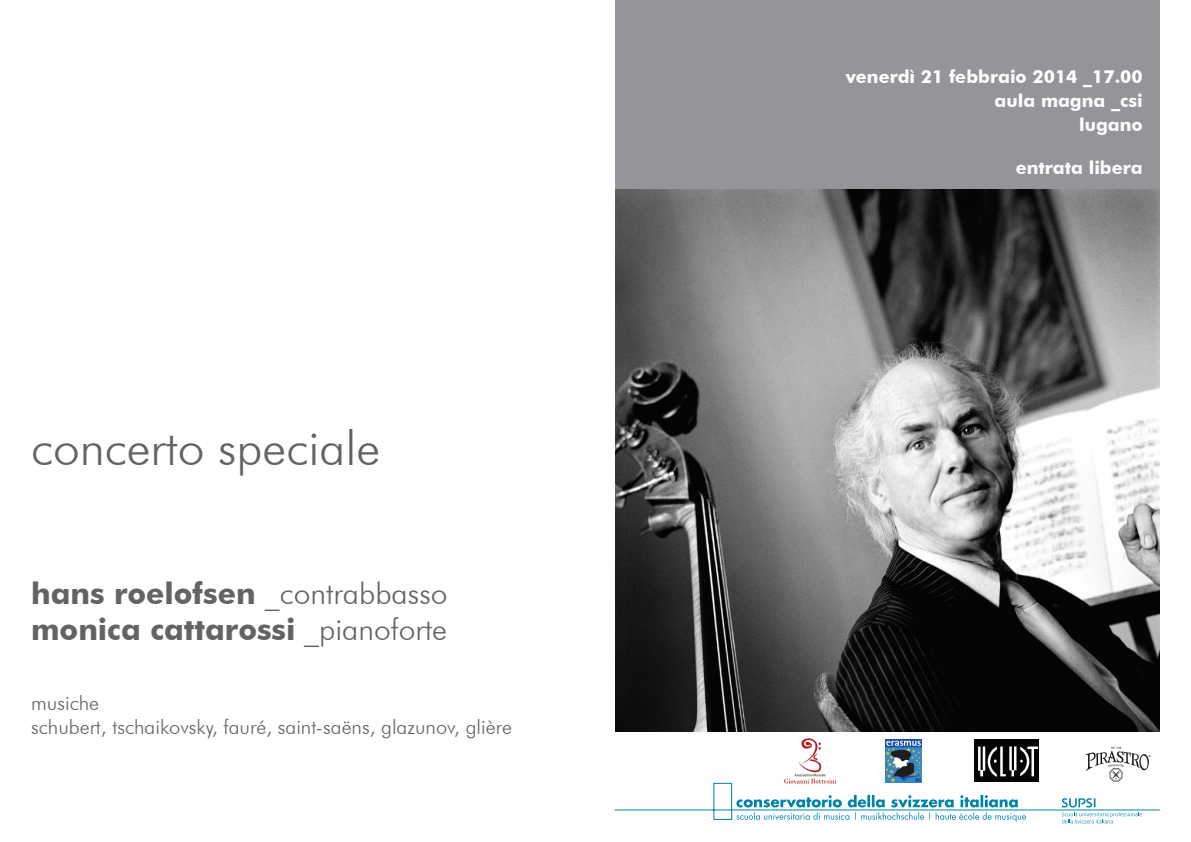
<style>
.page{position:relative;width:1191px;height:842px;background:#fff}
.page>*{position:absolute;margin:0;border:0;box-sizing:border-box;transform-origin:0 0}
.t1{font:300 48px "Futura BT";color:#636366}
.t2{font:700 30px/36px "Futura BT";color:#636366}
.t3{font:300 20px/24px "Futura BT";color:#636366}
.t4{font:700 18px/24px "Futura BT";color:#fff;text-align:right}
.s1{font-weight:300}
</style>
<div class="page">
<div style="left:615px;top:0;width:544px;height:190px;background:#939598"></div>
<svg style="left:614px;top:783px;width:546px;height:40px"></svg>
<img style="left:615px;top:190px;width:544px;height:541px">
<img style="left:779px;top:738px;width:59px;height:49px">
<img style="left:1077px;top:746px;width:81px;height:40px">
<img style="left:974px;top:739px;width:64px;height:43px">
<img style="left:885px;top:739px;width:36px;height:43px">
<h1 class="t1" style="left:31px;top:419px;width:351px">concerto speciale</h1>
<h2 class="t2" style="left:31px;top:575px;width:418px">hans roelofsen <span class="s1">_contrabbasso </span>monica cattarossi <span class="s1">_pianoforte</span></h2>
<p class="t3" style="left:31px;top:690px;width:482px">musiche<br>schubert, tschaikovsky, fauré, saint-saëns, glazunov, glière</p>
<p class="t4" style="left:845px;top:65px;width:298px">venerdì 21 febbraio 2014 _17.00 aula magna _csi<br>lugano</p>
<p class="t4" style="left:1015px;top:156px;width:128px">entrata libera</p>
</div>
